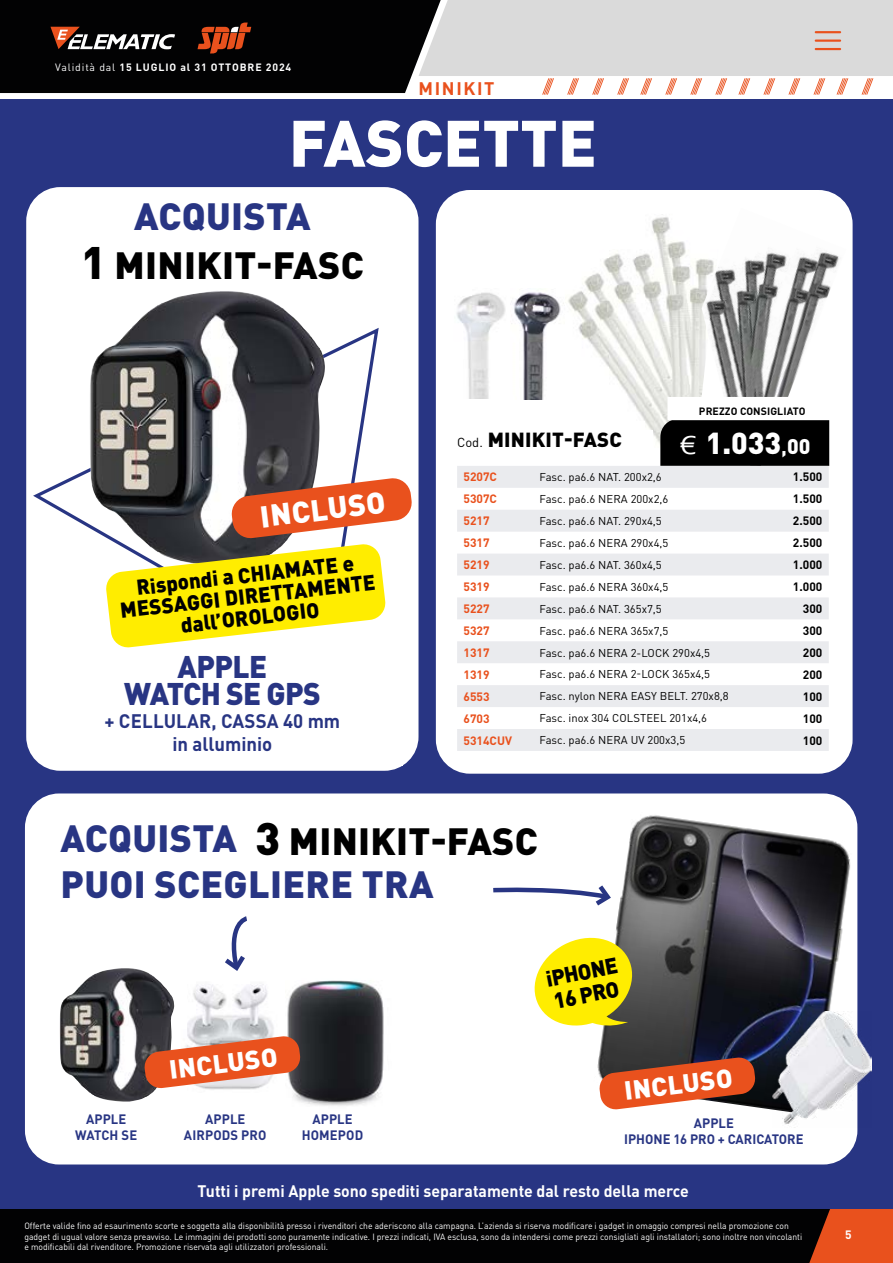
<style>
.page{position:relative;width:893px;height:1263px;background:#fff}
.page>*{position:absolute;margin:0;border:0;box-sizing:border-box;transform-origin:0 0}
.t1{font:900 64.5px "DIN Pro";color:#fff}
.t2{font:900 37.5px/45.9px "DIN Pro";letter-spacing:.01em;color:#283583}
.t3{font:900 37.5px "DIN Pro";letter-spacing:.01em;color:#000}
.t4{font:900 31.05px/27.2px "DIN Pro";letter-spacing:-.02em;color:#283583;text-align:center;scale:.96 1}
.t5{font:900 30px "DIN Pro";color:#fff}
.t6{font:900 25.95px "DIN Pro";color:#fff}
.t7{font:900 22.05px/23.1px "DIN Pro";color:#000;scale:.96 1}
.t8{font:900 21.3px/21.3px "DIN Pro";color:#000;text-align:center;scale:.96 1}
.t9{font:900 20.1px "DIN Pro";letter-spacing:.01em;color:#000}
.t10{font:700 19.35px/23.2px "DIN Pro";color:#283583;text-align:center;scale:.96 1}
.t11{font:700 18px "DIN Pro";letter-spacing:.09em;color:#e9511d}
.t12{font:700 16.5px "DIN Pro";color:#fff;scale:.96 1}
.t13{font:700 13.5px/16.2px "DIN Pro";letter-spacing:.01em;color:#283583;text-align:center;scale:.96 1}
.t14{font:700 12px "DIN Pro";color:#e9511d}
.t15{font:700 12px "DIN Pro";color:#000}
.t16{font:700 12px "DIN Pro";color:#fff}
.t17{font:11.25px "DIN Pro";color:#000}
.t18{font:700 10.5px "DIN Pro";letter-spacing:.08em;color:#fff}
.t19{font:700 10.5px "DIN Pro";letter-spacing:.01em;color:#000}
.t20{font:9px/10.8px "DIN Pro";color:#fff;scale:.95 1}
.s1{font-weight:400}
.s2{font-size:45px}
.s3{font-weight:400;font-size:12.9px}
.s4{font-family:"Eras ITC";font-weight:500;font-size:27.3px}
.s5{font-weight:700;font-size:21px}
.s6{font-size:21px}
</style>
<div class="page">
<div style="left:0;top:1209px;width:893px;height:54px;background:#020203"></div>
<svg style="left:809px;top:1209px;width:84px;height:54px;background:#cb4619"></svg>
<svg style="left:0;top:0;width:893px;height:95px;background:#7f7c7b"></svg>
<div style="left:0;top:99px;width:893px;height:1110px;background:#283583"></div>
<div style="left:436px;top:190px;width:417px;height:584px;background:#fff;border-radius:34px"></div>
<div style="left:26px;top:187px;width:392px;height:584px;background:#fff;border-radius:34px"></div>
<div style="left:25px;top:793px;width:832px;height:371px;background:#fff;border-radius:34px"></div>
<img style="left:511px;top:292px;width:53px;height:107px">
<img style="left:456px;top:292px;width:50px;height:106px">
<img style="left:568px;top:214px;width:134px;height:230px">
<img style="left:702px;top:252px;width:137px;height:214px">
<div style="left:660px;top:419px;width:169px;height:47px;background:#000"></div>
<svg style="left:457px;top:466px;width:372px;height:285px"></svg>
<svg style="left:457px;top:510px;width:372px;height:197px;fill:#eaebee"></svg>
<div style="left:668px;top:397px;width:168px;height:23px;background:#fff"></div>
<div style="left:457px;top:430px;width:196px;height:28px;background:#fff"></div>
<svg style="left:33px;top:327px;width:346px;height:200px"></svg>
<img style="left:87px;top:291px;width:239px;height:246px">
<svg style="left:105px;top:477px;width:307px;height:171px"></svg>
<img style="left:59px;top:968px;width:115px;height:134px">
<img style="left:287px;top:980px;width:97px;height:126px">
<img style="left:187px;top:984px;width:87px;height:106px">
<svg style="left:144px;top:1035px;width:157px;height:54px;background:#d57352"></svg>
<svg style="left:225px;top:916px;width:22px;height:55px"></svg>
<svg style="left:493px;top:887px;width:92px;height:9px"></svg>
<img style="left:585px;top:809px;width:273px;height:301px">
<svg style="left:534px;top:932px;width:105px;height:100px"></svg>
<img style="left:772px;top:1012px;width:100px;height:116px">
<svg style="left:599px;top:1057px;width:157px;height:53px;background:#bf5c3b"></svg>
<hr style="left:815px;top:40px;width:26px;height:2px;background:#e9511d">
<hr style="left:815px;top:31px;width:26px;height:2px;background:#e9511d">
<hr style="left:815px;top:48px;width:26px;height:2px;background:#e9511d">
<p class="t18" style="left:55px;top:60px;width:237px"><span class="s1">Validità dal</span> 15 LUGLIO al 31 OTTOBRE 2024</p>
<h3 class="t11" style="left:419px;top:76px;width:77px">MINIKIT</h3>
<h1 class="t1" style="left:289px;top:100px;width:310px">FASCETTE</h1>
<h2 class="t2" style="left:134px;top:192px;width:178px">ACQUISTA</h2>
<h2 class="t3" style="left:81px;top:240px;width:284px"><span class="s2">1</span> MINIKIT-FASC</h2>
<h3 class="t5" style="left:258px;top:497px;width:127px;rotate:-7deg">INCLUSO</h3>
<h3 class="t8" style="left:117px;top:577px;width:269px;rotate:-6deg">Rispondi a CHIAMATE e<br>MESSAGGI DIRETTAMENTE dall’OROLOGIO</h3>
<h3 class="t4" style="left:124px;top:652px;width:206px">APPLE<br>WATCH SE GPS</h3>
<h3 class="t10" style="left:104px;top:709px;width:247px">+ CELLULAR, CASSA 40 mm in alluminio</h3>
<h3 class="t9" style="left:457px;top:426px;width:166px"><span class="s3">Cod.</span> MINIKIT-FASC</h3>
<p class="t19" style="left:699px;top:404px;width:108px">PREZZO CONSIGLIATO</p>
<h3 class="t5" style="left:680px;top:423px;width:132px"><span class="s4">€</span> 1.033<span class="s5">,</span><span class="s6">00</span></h3>
<h3 class="t14" style="left:463px;top:469px;width:35px">5207C</h3>
<p class="t17" style="left:540px;top:469px;width:124px">Fasc. pa6.6 NAT. 200x2,6</p>
<h3 class="t15" style="left:793px;top:469px;width:31px">1.500</h3>
<h3 class="t14" style="left:463px;top:491px;width:35px">5307C</h3>
<p class="t17" style="left:540px;top:491px;width:130px">Fasc. pa6.6 NERA 200x2,6</p>
<h3 class="t15" style="left:793px;top:491px;width:31px">1.500</h3>
<h3 class="t14" style="left:463px;top:513px;width:28px">5217</h3>
<p class="t17" style="left:540px;top:513px;width:124px">Fasc. pa6.6 NAT. 290x4,5</p>
<h3 class="t15" style="left:793px;top:513px;width:31px">2.500</h3>
<h3 class="t14" style="left:463px;top:535px;width:28px">5317</h3>
<p class="t17" style="left:540px;top:535px;width:130px">Fasc. pa6.6 NERA 290x4,5</p>
<h3 class="t15" style="left:793px;top:535px;width:31px">2.500</h3>
<h3 class="t14" style="left:463px;top:557px;width:28px">5219</h3>
<p class="t17" style="left:540px;top:557px;width:124px">Fasc. pa6.6 NAT. 360x4,5</p>
<h3 class="t15" style="left:793px;top:557px;width:31px">1.000</h3>
<h3 class="t14" style="left:463px;top:578px;width:28px">5319</h3>
<p class="t17" style="left:540px;top:579px;width:130px">Fasc. pa6.6 NERA 360x4,5</p>
<h3 class="t15" style="left:793px;top:578px;width:31px">1.000</h3>
<h3 class="t14" style="left:463px;top:600px;width:28px">5227</h3>
<p class="t17" style="left:540px;top:601px;width:124px">Fasc. pa6.6 NAT. 365x7,5</p>
<h3 class="t15" style="left:803px;top:600px;width:21px">300</h3>
<h3 class="t14" style="left:463px;top:622px;width:28px">5327</h3>
<p class="t17" style="left:540px;top:623px;width:130px">Fasc. pa6.6 NERA 365x7,5</p>
<h3 class="t15" style="left:803px;top:622px;width:21px">300</h3>
<h3 class="t14" style="left:463px;top:644px;width:28px">1317</h3>
<p class="t17" style="left:540px;top:645px;width:172px">Fasc. pa6.6 NERA 2-LOCK 290x4,5</p>
<h3 class="t15" style="left:803px;top:644px;width:21px">200</h3>
<h3 class="t14" style="left:463px;top:666px;width:28px">1319</h3>
<p class="t17" style="left:540px;top:667px;width:172px">Fasc. pa6.6 NERA 2-LOCK 365x4,5</p>
<h3 class="t15" style="left:803px;top:666px;width:21px">200</h3>
<h3 class="t14" style="left:463px;top:688px;width:28px">6553</h3>
<p class="t17" style="left:540px;top:689px;width:191px">Fasc. nylon NERA EASY BELT. 270x8,8</p>
<h3 class="t15" style="left:803px;top:688px;width:21px">100</h3>
<h3 class="t14" style="left:463px;top:710px;width:28px">6703</h3>
<p class="t17" style="left:540px;top:711px;width:169px">Fasc. inox 304 COLSTEEL 201x4,6</p>
<h3 class="t15" style="left:803px;top:710px;width:21px">100</h3>
<h3 class="t14" style="left:463px;top:732px;width:50px">5314CUV</h3>
<p class="t17" style="left:540px;top:732px;width:147px">Fasc. pa6.6 NERA UV 200x3,5</p>
<h3 class="t15" style="left:803px;top:732px;width:21px">100</h3>
<h2 class="t3" style="left:255px;top:816px;width:284px"><span class="s2">3</span> MINIKIT-FASC</h2>
<h2 class="t2" style="left:60px;top:814px;width:375px">ACQUISTA<br>PUOI SCEGLIERE TRA</h2>
<h3 class="t6" style="left:167px;top:1052px;width:110px;rotate:-7deg">INCLUSO</h3>
<h3 class="t7" style="left:544px;top:967px;width:77px;rotate:-11deg">iPHONE<br>16 PRO</h3>
<h3 class="t6" style="left:622px;top:1073px;width:110px;rotate:-7deg">INCLUSO</h3>
<h3 class="t13" style="left:75px;top:1110px;width:66px">APPLE<br>WATCH SE</h3>
<h3 class="t13" style="left:184px;top:1110px;width:87px">APPLE<br>AIRPODS PRO</h3>
<h3 class="t13" style="left:302px;top:1110px;width:65px">APPLE<br>HOMEPOD</h3>
<h3 class="t13" style="left:624px;top:1115px;width:188px">APPLE<br>IPHONE 16 PRO + CARICATORE</h3>
<h3 class="t12" style="left:197px;top:1179px;width:513px">Tutti i premi Apple sono spediti separatamente dal resto della merce</h3>
<p class="t20" style="left:24px;top:1220px;width:820px">Offerte valide fino ad esaurimento scorte e soggetta alla disponibilità presso i rivenditori che aderiscono alla campagna. L’azienda si riserva modificare i gadget in omaggio compresi nella promozione con gadget di ugual valore senza preavviso. Le immagini dei prodotti sono puramente indicative. I prezzi indicati, IVA esclusa, sono da intendersi come prezzi consigliati agli installatori; sono inoltre non vincolanti e modificabili dal rivenditore. Promozione riservata agli utilizzatori professionali.</p>
<h3 class="t16" style="left:845px;top:1226px;width:8px">5</h3>
</div>
